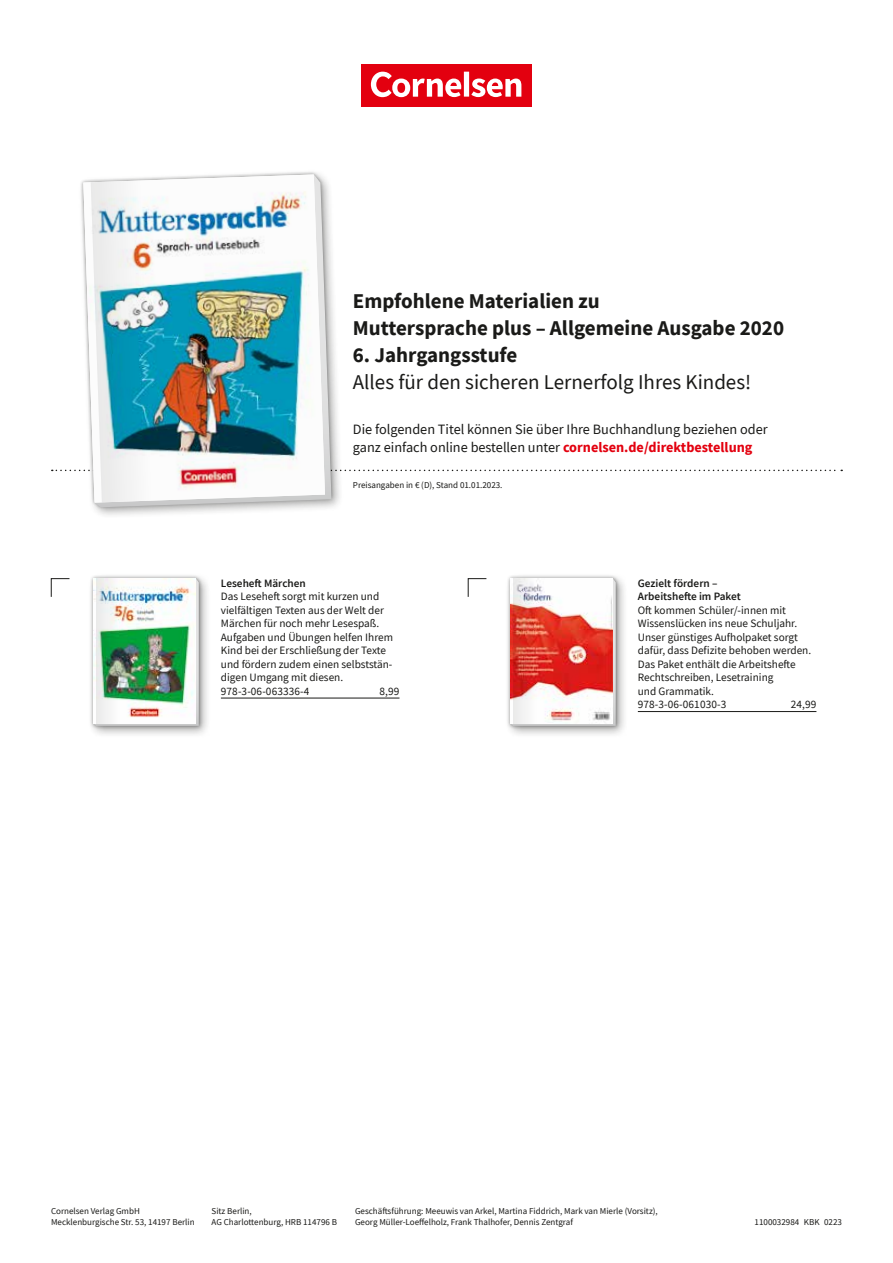
<style>
.page{position:relative;width:893px;height:1263px;background:#fff}
.page>*{position:absolute;margin:0;border:0;box-sizing:border-box;transform-origin:0 0}
.t1{font:700 21px/27px "CV Source Sans";color:#1a1a18}
.t2{font:21px "CV Source Sans";color:#1a1a18}
.t3{font:14.25px/18px "CV Source Sans";color:#1a1a18}
.t4{font:11.25px/13.5px "CV Source Sans";color:#1a1a18}
.t5{font:600 11.25px/13.5px "CV Source Sans";color:#1a1a18}
.t6{font:9px/10.5px "CV Source Sans";color:#1a1a18}
.s1{font-weight:700;color:#e3000f}
</style>
<div class="page">
<div style="left:77px;top:168px;width:267px;height:351px;background:#1a1a18;opacity:.4"></div>
<svg style="left:80px;top:171px;width:255px;height:340px"></svg>
<img style="left:83px;top:174px;width:242px;height:329px">
<svg style="left:52px;top:180px;width:790px;height:322px"></svg>
<svg style="left:468px;top:578px;width:19px;height:19px"></svg>
<hr style="left:638px;top:711px;width:178px;height:1px;background:#1a1a18">
<div style="left:504px;top:573px;width:124px;height:165px;background:#1a1a18;opacity:.4"></div>
<div style="left:507px;top:575px;width:112px;height:154px;background:#1a1a18;opacity:.4"></div>
<svg style="left:510px;top:579px;width:106px;height:147px"></svg>
<img style="left:510px;top:578px;width:103px;height:146px">
<img style="left:514px;top:579px;width:23px;height:145px">
<svg style="left:51px;top:578px;width:19px;height:19px"></svg>
<hr style="left:221px;top:698px;width:178px;height:1px;background:#1a1a18">
<div style="left:87px;top:573px;width:124px;height:165px;background:#1a1a18;opacity:.4"></div>
<div style="left:90px;top:575px;width:112px;height:154px;background:#1a1a18;opacity:.4"></div>
<svg style="left:93px;top:579px;width:106px;height:147px"></svg>
<img style="left:93px;top:578px;width:103px;height:146px">
<img style="left:97px;top:579px;width:23px;height:145px">
<div style="left:361px;top:64px;width:170px;height:42px;background:#e3000f"></div>
<svg style="left:371px;top:72px;width:150px;height:25px"></svg>
<h1 class="t1" style="left:353px;top:288px;width:433px">Empfohlene Materialien zu<br>Muttersprache plus – Allgemeine Ausgabe 2020</h1>
<h1 class="t1" style="left:353px;top:342px;width:166px">6. Jahrgangsstufe</h1>
<h1 class="t2" style="left:353px;top:369px;width:400px">Alles für den sicheren Lernerfolg Ihres Kindes!</h1>
<p class="t3" style="left:353px;top:421px;width:416px">Die folgenden Titel können Sie über Ihre Buchhandlung beziehen oder ganz einfach online bestellen unter <span class="s1">cornelsen.de/direktbestellung</span></p>
<p class="t6" style="left:353px;top:480px;width:151px">Preisangaben in € (D), Stand 01.01.2023.</p>
<p class="t5" style="left:221px;top:576px;width:86px">Leseheft Märchen</p>
<p class="t4" style="left:221px;top:590px;width:174px">Das Leseheft sorgt mit kurzen und vielfältigen Texten aus der Welt der<br>Märchen für noch mehr Lesespaß.<br>Aufgaben und Übungen helfen Ihrem<br>Kind bei der Erschließung der Texte und fördern zudem einen selbststän&shy;digen Umgang mit diesen.<br>978-3-06-063336-4</p>
<p class="t4" style="left:380px;top:684px;width:21px">8,99</p>
<p class="t5" style="left:638px;top:576px;width:105px">Gezielt fördern –<br>Arbeitshefte im Paket</p>
<p class="t4" style="left:638px;top:603px;width:175px">Oft kommen Schüler/-innen mit<br>Wissenslücken ins neue Schuljahr.<br>Unser günstiges Aufholpaket sorgt dafür, dass Defizite behoben werden.<br>Das Paket enthält die Arbeitshefte<br>Rechtschreiben, Lesetraining<br>und Grammatik.<br>978-3-06-061030-3</p>
<p class="t4" style="left:791px;top:698px;width:27px">24,99</p>
<p class="t6" style="left:355px;top:1206px;width:304px">Geschäftsführung: Meeuwis van Arkel, Martina Fiddrich, Mark van Mierle (Vorsitz),<br>Georg Müller-Loeffelholz, Frank Thalhofer, Dennis Zentgraf</p>
<p class="t6" style="left:51px;top:1206px;width:145px">Cornelsen Verlag GmbH<br>Mecklenburgische Str. 53, 14197 Berlin</p>
<p class="t6" style="left:755px;top:1216px;width:89px">1100032984 KBK 0223</p>
<p class="t6" style="left:212px;top:1206px;width:127px">Sitz Berlin,<br>AG Charlottenburg, HRB 114796 B</p>
</div>
